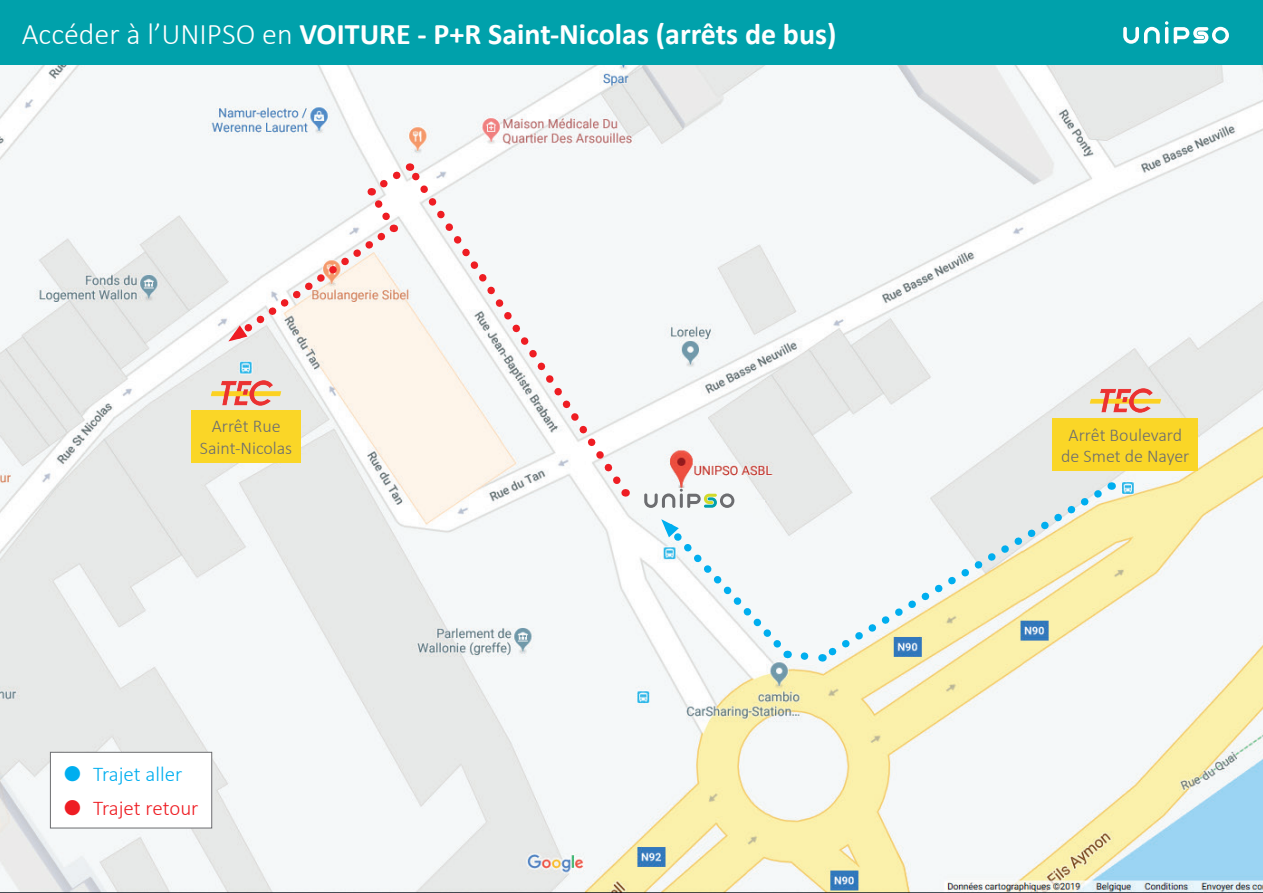
<style>
.page{position:relative;width:1263px;height:893px;background:#fff}
.page>*{position:absolute;margin:0;border:0;box-sizing:border-box;transform-origin:0 0}
.t1{font:700 30px "Calibri";color:#fff}
.t2{font:300 21px "Calibri";letter-spacing:-.005em;color:#ee1d23}
.t3{font:300 21px "Calibri";color:#00aeef}
.t4{font:300 18px/21.6px "Calibri";color:#6c6d70;text-align:center}
.s1{font-weight:300}
</style>
<div class="page">
<div style="left:1px;top:0;width:1262px;height:65px;background:#00a1ab"></div>
<img style="left:1px;top:65px;width:1262px;height:828px">
<div style="left:628px;top:488px;width:127px;height:25px;background:#f5f8f8"></div>
<div style="left:635px;top:500px;width:11px;height:18px;background:#f5f8f8"></div>
<div style="left:753px;top:500px;width:11px;height:18px;background:#f5f8f8"></div>
<img style="left:210px;top:381px;width:72px;height:25px">
<div style="left:191px;top:410px;width:110px;height:52px;background:#fad627"></div>
<div style="left:1053px;top:419px;width:145px;height:52px;background:#fad627"></div>
<div style="left:50px;top:752px;width:162px;height:76px;background:#fff"></div>
<div style="left:50px;top:752px;width:162px;height:76px;border:1px solid #6c6d70"></div>
<svg style="left:644px;top:489px;width:90px;height:19px"></svg>
<svg style="left:818px;top:484px;width:290px;height:180px"></svg>
<svg style="left:661px;top:519px;width:152px;height:145px"></svg>
<svg style="left:403px;top:163px;width:224px;height:328px"></svg>
<svg style="left:228px;top:163px;width:182px;height:178px"></svg>
<svg style="left:1123px;top:21px;width:45px;height:23px"></svg>
<svg style="left:1174px;top:27px;width:55px;height:17px"></svg>
<img style="left:1089px;top:388px;width:72px;height:25px">
<p class="t1" style="left:22px;top:13px;width:816px"><span class="s1">Accéder à l’UNIPSO en</span> VOITURE - P+R Saint-Nicolas (arrêts de bus)</p>
<p class="t4" style="left:200px;top:415px;width:94px">Arrêt Rue<br>Saint-Nicolas</p>
<p class="t4" style="left:1061px;top:424px;width:130px">Arrêt Boulevard de Smet de Nayer</p>
<p class="t3" style="left:64px;top:761px;width:120px">● Trajet aller</p>
<p class="t2" style="left:64px;top:795px;width:136px">● Trajet retour</p>
</div>
